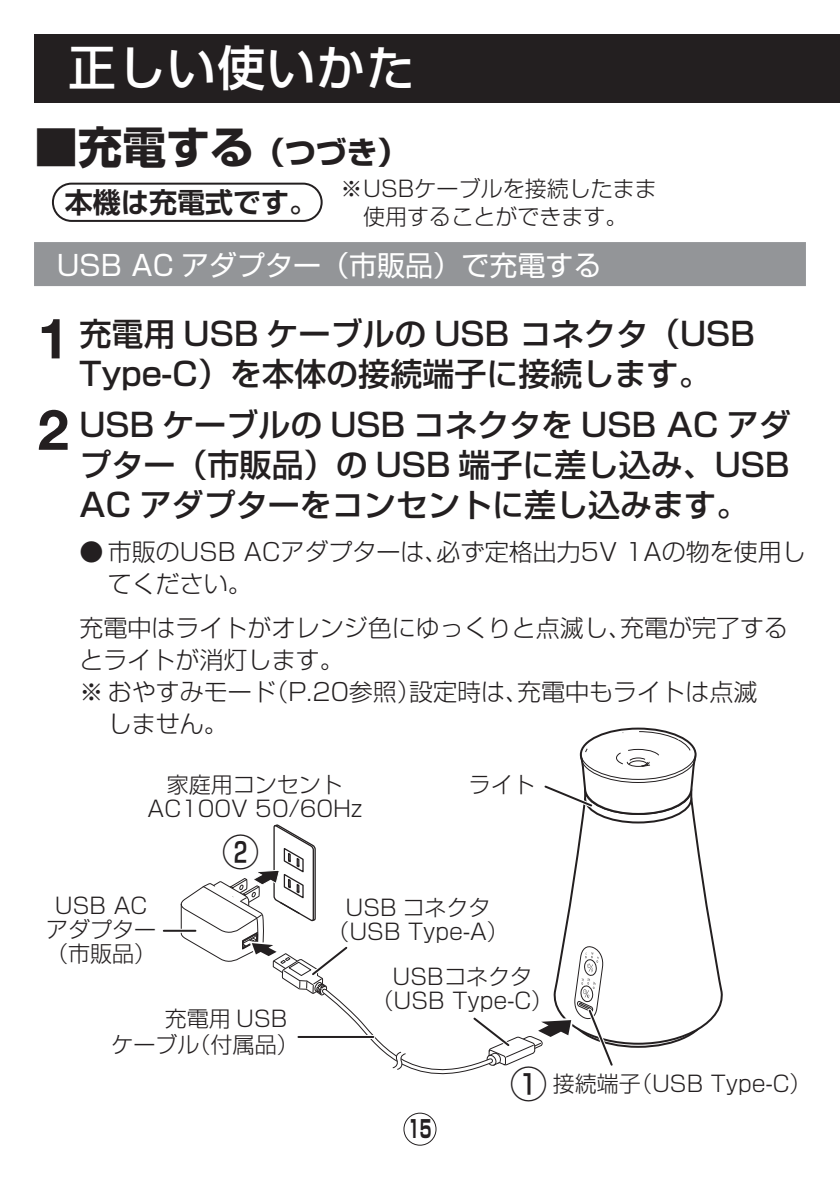
<style>
.page{position:relative;width:840px;height:1191px;background:#fff}
.page>*{position:absolute;margin:0;border:0;box-sizing:border-box;transform-origin:0 0}
.t1{font:700 56px/91.2px "Helvetica Neue LT Std";color:#231f20}
.t2{font:500 48px "Shin Go Pro";letter-spacing:.035em;color:#fff}
.t3{font:700 44px "Shin Go Pro";color:#231f20}
.t4{font:500 36.8px "Shin Go Pro";color:#231f20}
.t5{font:500 32px/40px "Shin Go Pro";color:#231f20}
.t6{font:28px "Shin Go Pro";color:#fff}
.t7{font:700 28px "Shin Go Pro De";color:#231f20}
.t8{font:300 24px/32px "Shin Go Pro";color:#231f20}
.t9{font:700 24px "Shin Go Pro";color:#231f20;scale:.6 1}
.t10{font:300 22px/24px "Shin Go Pro";color:#231f20;text-align:center}
.s1{font-size:30.8px}
</style>
<div class="page">
<div style="left:403px;top:1112px;width:33px;height:33px;border:1px solid #231f20;border-radius:50%"></div>
<div style="left:34px;top:34px;width:805px;height:68px;background:#231f20"></div>
<svg style="left:697px;top:834px;width:26px;height:197px"></svg>
<svg style="left:164px;top:931px;width:16px;height:1px"></svg>
<hr style="left:164px;top:929px;width:31px;height:2px;background:#231f20">
<svg style="left:180px;top:727px;width:517px;height:348px"></svg>
<div style="left:34px;top:242px;width:771px;height:44px;background:#939598"></div>
<div style="left:52px;top:183px;width:270px;height:39px;border:2px solid #231f20;border-radius:19px"></div>
<h2 class="t2" style="left:68px;top:29px;width:348px">正しい使いかた</h2>
<h3 class="t3" style="left:34px;top:112px;width:375px">■充電する<span class="s1">（つづき）</span></h3>
<p class="t7" style="left:65px;top:179px;width:253px">本機は充電式です。</p>
<p class="t10" style="left:340px;top:172px;width:318px;line-height:28px">※USBケーブルを接続したまま使用することができます。</p>
<p class="t6" style="left:57px;top:242px;width:546px">USB AC アダプター（市販品）で充電する</p>
<h1 class="t1" style="left:38px;top:291px;width:33px">1<br>2</h1>
<h3 class="t5" style="left:79px;top:310px;width:676px">充電用 USB ケーブルの USB コネクタ（USB<br>Type-C）を本体の接続端子に接続します。</h3>
<h3 class="t5" style="left:79px;top:401px;width:712px;text-align:justify">USB ケーブルの USB コネクタを USB AC アダプター（市販品）の USB 端子に差し込み、USB AC アダプターをコンセントに差し込みます。</h3>
<p class="t8" style="left:108px;top:533px;width:699px;text-indent:-28px">● 市販のUSB ACアダプターは、必ず定格出力5V 1Aの物を使用してください。</p>
<p class="t8" style="left:79px;top:609px;width:710px">充電中はライトがオレンジ色にゆっくりと点滅し、充電が完了する</p>
<p class="t8" style="left:79px;top:641px;width:265px">とライトが消灯します。</p>
<p class="t8" style="left:79px;top:673px;width:679px">※ おやすみモード（P.20参照）設定時は、充電中もライトは点滅</p>
<p class="t8" style="left:108px;top:705px;width:121px">しません。</p>
<p class="t10" style="left:147px;top:769px;width:216px">家庭用コンセント<br>AC100V 50/60Hz</p>
<h3 class="t4" style="left:222px;top:821px;width:38px">②</h3>
<p class="t10" style="left:468px;top:769px;width:67px">ライト</p>
<p class="t10" style="left:46px;top:891px;width:112px">USB ACアダプター（市販品）</p>
<p class="t10" style="left:111px;top:1002px;width:189px;line-height:26.4px;text-align:left;text-indent:53px">充電用 USBケーブル（付属品）</p>
<p class="t10" style="left:327px;top:893px;width:183px">USB コネクタ（USB Type-A）</p>
<p class="t10" style="left:371px;top:962px;width:183px">USBコネクタ（USB Type-C）</p>
<p class="t9" style="left:408px;top:1110px;width:41px">15</p>
<h3 class="t4" style="left:509px;top:1053px;width:38px">①</h3>
<p class="t10" style="left:552px;top:1068px;width:260px">接続端子（USB Type-C）</p>
</div>
